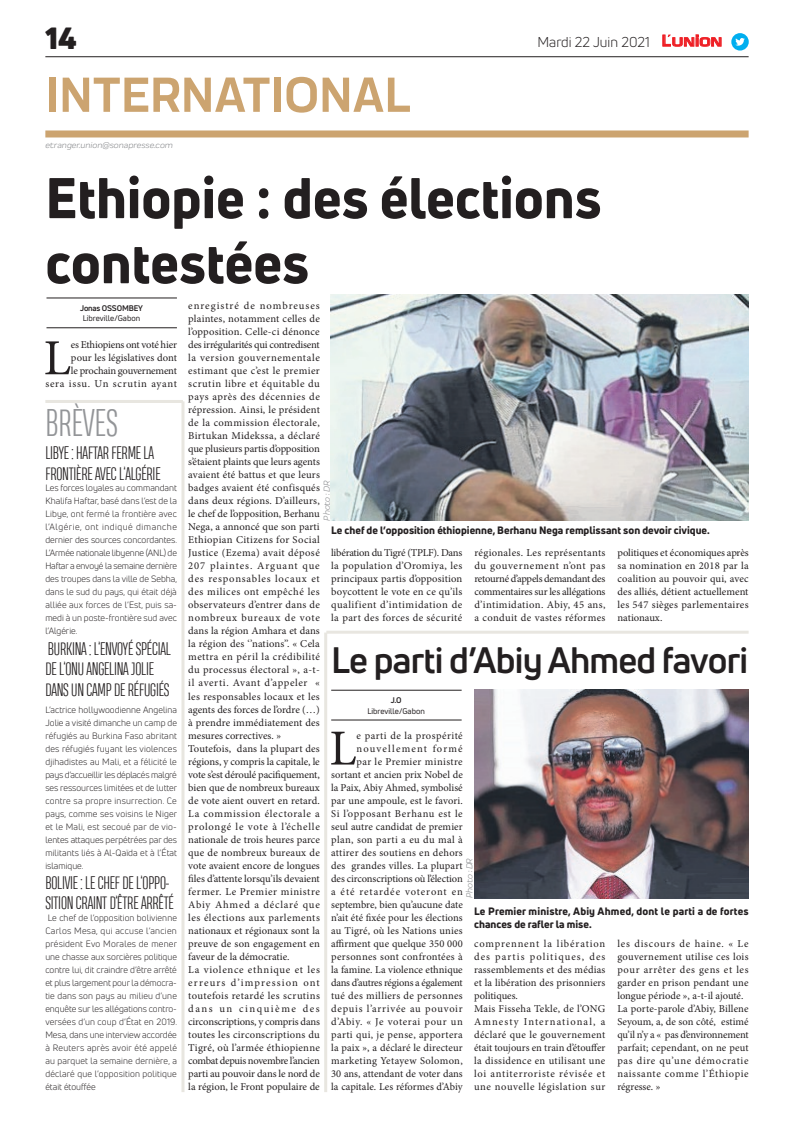
<style>
.page{position:relative;width:794px;height:1129px;background:#fff}
.page>*{position:absolute;margin:0;border:0;box-sizing:border-box;transform-origin:0 0}
.t1{font:800 56px/65px "Uni Neue";color:#231f20}
.t2{font:700 51px "Praktika";color:#cca470}
.t3{font:50.5px "Minion Pro";color:#231f20}
.t4{font:700 36px "Uni Neue";letter-spacing:-.02em;color:#231f20}
.t5{font:300 36px "Heading Compressed Pro";color:#939598}
.t6{font:900 30px "Uni Neue";color:#231f20}
.t7{font:300 17px/20.4px "Heading Compressed Pro";letter-spacing:-.01em;color:#231f20}
.t8{font:14px "Uni Neue";color:#231f20}
.t9{font:10.5px/13px "Minion Pro";letter-spacing:.02em;color:#231f20;text-align:justify}
.t10{font:800 10.5px/12.6px "Uni Neue";color:#231f20}
.t11{font:10.5px/13px "Minion Pro";letter-spacing:-.015em;color:#231f20;text-align:right}
.t12{font:9px/13px "Uni Neue";color:#231f20;text-align:justify}
.t13{font:italic 9px "Praktika";color:#818386}
.t14{font:8px "Uni Neue";color:#231f20}
.t15{font:700 8px "Uni Neue";letter-spacing:-.02em;color:#231f20}
.s1{font-family:"Eurostile";font-weight:600;font-size:14.9px;color:#ee1d23}
.s2{font-family:"Eurostile";font-weight:600;font-size:11.4px;color:#ee1d23}
</style>
<div class="page">
<hr style="left:45px;top:56px;width:703px;height:1px;background:#231f20">
<div style="left:45px;top:130px;width:703px;height:7px;background:#cca470"></div>
<svg style="left:662px;top:34px;width:60px;height:13px"></svg>
<div style="left:731px;top:33px;width:17px;height:18px;background:#00aeef;border-radius:50%"></div>
<svg style="left:735px;top:38px;width:10px;height:8px"></svg>
<hr style="left:46px;top:327px;width:131px;height:1px;background:#231f20">
<hr style="left:46px;top:298px;width:131px;height:1px;background:#231f20">
<img style="left:331px;top:294px;width:417px;height:226px">
<hr style="left:326px;top:630px;width:422px;height:3px;background:#e8e6e0">
<hr style="left:324px;top:632px;width:3px;height:459px;background:#e8e6e0">
<hr style="left:331px;top:719px;width:130px;height:1px;background:#231f20">
<hr style="left:331px;top:690px;width:130px;height:1px;background:#231f20">
<img style="left:474px;top:689px;width:274px;height:209px">
<hr style="left:45px;top:400px;width:138px;height:3px;background:#e8e6e0">
<hr style="left:181px;top:401px;width:3px;height:690px;background:#e8e6e0">
<h3 class="t6" style="left:45px;top:17px;width:33px">14</h3>
<h2 class="t2" style="left:45px;top:54px;width:367px">INTERNATIONAL</h2>
<p class="t13" style="left:45px;top:139px;width:129px">etranger.union@sonapresse.com</p>
<h3 class="t8" style="left:537px;top:33px;width:186px">Mardi 22 Juin 2021 <span class="s1">L</span><span class="s2">UNION</span></h3>
<h1 class="t1" style="left:45px;top:165px;width:557px">Ethiopie : des élections contestées</h1>
<p class="t15" style="left:80px;top:303px;width:64px">Jonas OSSOMBEY</p>
<p class="t14" style="left:83px;top:313px;width:59px">Libreville/Gabon</p>
<p class="t11" style="left:45px;top:338px;width:133px">es Ethiopiens ont voté hier<br>pour les législatives dont<br>le prochain gouvernement<br>sera issu. Un scrutin ayant</p>
<h3 class="t3" style="left:44px;top:324px;width:29px">L</h3>
<h3 class="t5" style="left:45px;top:402px;width:74px">BRÈVES</h3>
<h3 class="t7" style="left:45px;top:444px;width:117px">LIBYE : HAFTAR FERME LA<br>FRONTIÈRE AVEC L’ALGÉRIE</h3>
<p class="t12" style="left:45px;top:481px;width:133px">Les forces loyales au commandant Khalifa Haftar, basé dans l’est de la Libye, ont fermé la frontière avec l’Algérie, ont indiqué dimanche dernier des sources concordantes.<br>L’Armée nationale libyenne (ANL) de Haftar a envoyé la semaine dernière des troupes dans la ville de Sebha, dans le sud du pays, qui était déjà alliée aux forces de l’Est, puis sa&shy;medi à un poste-frontière sud avec l’Algérie.</p>
<h3 class="t7" style="left:45px;top:640px;width:127px">BURKINA : L’ENVOYÉ SPÉCIAL<br>DE L’ONU ANGELINA JOLIE<br>DANS UN CAMP DE RÉFUGIÉS</h3>
<p class="t12" style="left:45px;top:702px;width:133px">L’actrice hollywoodienne Angelina Jolie a visité dimanche un camp de réfugiés au Burkina Faso abritant des réfugiés fuyant les violences djihadistes au Mali, et a félicité le pays d’accueillir les déplacés malgré ses ressources limitées et de lutter contre sa propre insurrection. Ce pays, comme ses voisins le Niger et le Mali, est secoué par de vio&shy;lentes attaques perpétrées par des militants liés à Al-Qaïda et à l’État islamique.</p>
<h3 class="t7" style="left:45px;top:874px;width:130px">BOLIVIE : LE CHEF DE L’OPPO-<br>SITION CRAINT D’ÊTRE ARRÊTÉ</h3>
<p class="t12" style="left:45px;top:910px;width:133px">Le chef de l’opposition bolivienne Carlos Mesa, qui accuse l’ancien président Evo Morales de mener une chasse aux sorcières politique contre lui, dit craindre d’être arrêté et plus largement pour la démocra&shy;tie dans son pays au milieu d’une enquête sur les allégations contro&shy;versées d’un coup d’État en 2019.<br>Mesa, dans une interview accordée à Reuters après avoir été appelé au parquet la semaine dernière, a déclaré que l’opposition politique était étouffée</p>
<p class="t9" style="left:188px;top:299px;width:133px;text-align:left">enregistré de nombreuses plaintes, notamment celles de l’opposition. Celle-ci dénonce des irrégularités qui contredisent la version gouvernementale estimant que c’est le premier scrutin libre et équitable du pays après des décennies de répression. Ainsi, le président de la commission électorale,<br>Birtukan Midekssa, a déclaré que plusieurs partis d’opposition s’étaient plaints que leurs agents avaient été battus et que leurs badges avaient été confisqués dans deux régions. D’ailleurs, le chef de l’opposition, Berhanu<br>Nega, a annoncé que son parti<br>Ethiopian Citizens for Social<br>Justice (Ezema) avait déposé<br>207 plaintes. Arguant que des responsables locaux et des milices ont empêché les observateurs d’entrer dans de nombreux bureaux de vote dans la région Amhara et dans la région des ‘’nations’’. « Cela mettra en péril la crédibilité du processus électoral », a-t&shy;il averti. Avant d’appeler « les responsables locaux et les agents des forces de l’ordre (…) à prendre immédiatement des mesures correctives. »<br>Toutefois, dans la plupart des régions, y compris la capitale, le vote s’est déroulé pacifiquement, bien que de nombreux bureaux de vote aient ouvert en retard.<br>La commission électorale a prolongé le vote à l’échelle nationale de trois heures parce que de nombreux bureaux de vote avaient encore de longues files d’attente lorsqu’ils devaient fermer. Le Premier ministre<br>Abiy Ahmed a déclaré que les élections aux parlements nationaux et régionaux sont la preuve de son engagement en faveur de la démocratie.<br>La violence ethnique et les erreurs d’impression ont toutefois retardé les scrutins dans un cinquième des circonscriptions, y compris dans toutes les circonscriptions du<br>Tigré, où l’armée éthiopienne combat depuis novembre l’ancien parti au pouvoir dans le nord de la région, le Front populaire de</p>
<p class="t13" style="left:320px;top:520px;width:41px;rotate:-90deg">Photo : DR</p>
<p class="t10" style="left:331px;top:523px;width:380px">Le chef de l’opposition éthiopienne, Berhanu Nega remplissant son devoir civique.</p>
<p class="t9" style="left:331px;top:546px;width:133px">libération du Tigré (TPLF). Dans la population d’Oromiya, les principaux partis d’opposition boycottent le vote en ce qu’ils qualifient d’intimidation de la part des forces de sécurité</p>
<p class="t9" style="left:474px;top:546px;width:133px">régionales. Les représentants du gouvernement n’ont pas retourné d’appels demandant des commentaires sur les allégations d’intimidation. Abiy, 45 ans, a conduit de vastes réformes</p>
<p class="t9" style="left:617px;top:546px;width:133px">politiques et économiques après sa nomination en 2018 par la coalition au pouvoir qui, avec des alliés, détient actuellement les 547 sièges parlementaires nationaux.</p>
<h3 class="t4" style="left:331px;top:638px;width:418px">Le parti d’Abiy Ahmed favori</h3>
<p class="t15" style="left:391px;top:695px;width:12px">J.O</p>
<p class="t14" style="left:367px;top:705px;width:59px">Libreville/Gabon</p>
<p class="t9" style="left:331px;top:728px;width:133px;text-align:right">e parti de la prospérité nouvellement formé<br>par le Premier ministre sortant et ancien prix Nobel de la Paix, Abiy Ahmed, symbolisé par une ampoule, est le favori.<br>Si l’opposant Berhanu est le seul autre candidat de premier plan, son parti a eu du mal à attirer des soutiens en dehors des grandes villes. La plupart des circonscriptions où l’élection a été retardée voteront en septembre, bien qu’aucune date n’ait été fixée pour les élections au Tigré, où les Nations unies affirment que quelque 350 000 personnes sont confrontées à la famine. La violence ethnique dans d’autres régions a également tué des milliers de personnes depuis l’arrivée au pouvoir d’Abiy. « Je voterai pour un parti qui, je pense, apportera la paix », a déclaré le directeur marketing Yetayew Solomon,<br>30 ans, attendant de voter dans la capitale. Les réformes d’Abiy</p>
<h3 class="t3" style="left:329px;top:714px;width:29px">L</h3>
<p class="t13" style="left:463px;top:897px;width:41px;rotate:-90deg">Photo : DR</p>
<p class="t10" style="left:474px;top:904px;width:276px">Le Premier ministre, Abiy Ahmed, dont le parti a de fortes chances de rafler la mise.</p>
<p class="t9" style="left:474px;top:936px;width:133px;text-align:left">comprennent la libération des partis politiques, des rassemblements et des médias et la libération des prisonniers politiques.<br>Mais Fisseha Tekle, de l’ONG<br>Amnesty International, a déclaré que le gouvernement était toujours en train d’étouffer la dissidence en utilisant une loi antiterroriste révisée et une nouvelle législation sur</p>
<p class="t9" style="left:617px;top:936px;width:133px;text-align:left">les discours de haine. « Le gouvernement utilise ces lois pour arrêter des gens et les garder en prison pendant une longue période », a-t-il ajouté.<br>La porte-parole d’Abiy, Billene<br>Seyoum, a, de son côté, estimé qu’il n’y a « pas d’environnement parfait; cependant, on ne peut pas dire qu’une démocratie naissante comme l’Éthiopie régresse. »</p>
</div>
